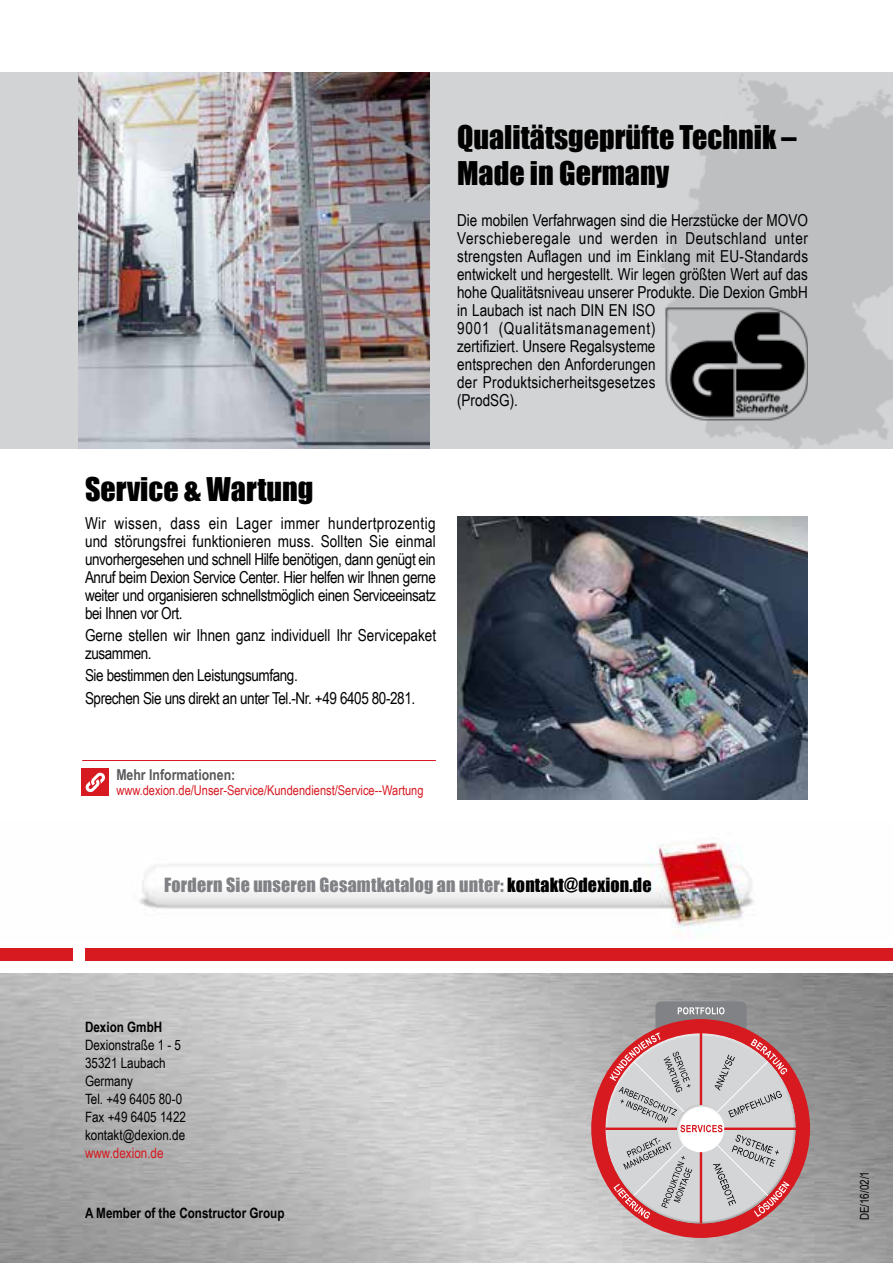
<style>
.page{position:relative;width:893px;height:1263px;background:#fff}
.page>*{position:absolute;margin:0;border:0;box-sizing:border-box;transform-origin:0 0}
.t1{font:30px/36px "Impact";color:#000}
.t2{font:18px "Impact";letter-spacing:.01em;color:#808285}
.t3{font:16.5px/18px "Arial Narrow";color:#000}
.t4{font:16.5px/22.2px "Arial Narrow";letter-spacing:-.025em;color:#000}
.t5{font:700 15px "Arial Narrow";color:#58595b}
.t6{font:14.25px/18px "Arial Narrow";color:#000}
.t7{font:700 14.25px "Arial Narrow";color:#000}
.t8{font:14.25px "Arial Narrow";color:#d71920}
.t9{font:13.5px "Arial Narrow";color:#d71920}
.t10{font:12px "Arial Narrow";color:#000}
.s1{color:#000}
</style>
<div class="page">
<img style="left:0;top:973px;width:893px;height:290px">
<div style="left:85px;top:948px;width:808px;height:13px;background:#d71920"></div>
<div style="left:0;top:948px;width:72px;height:13px;background:#d71920"></div>
<div style="left:655px;top:1001px;width:91px;height:35px;background:#808285;border-radius:6px"></div>
<div style="left:591px;top:1019px;width:219px;height:218px;background:#d71920;border-radius:50%"></div>
<div style="left:605px;top:1033px;width:179px;height:142px;background:#fff;opacity:.75"></div>
<div style="left:609px;top:1063px;width:187px;height:161px;background:#000;opacity:.23"></div>
<hr style="left:605px;top:1127px;width:191px;height:3px;background:#d71920">
<hr style="left:700px;top:1031px;width:2px;height:192px;background:#d71920">
<svg style="left:678px;top:1007px;width:46px;height:7px"></svg>
<svg style="left:609px;top:1032px;width:181px;height:186px;background:#ccb5b7"></svg>
<svg style="left:0;top:72px;width:893px;height:377px;background:#cbcdce"></svg>
<div style="left:81px;top:768px;width:28px;height:28px;background:#d71920"></div>
<svg style="left:85px;top:772px;width:20px;height:20px"></svg>
<hr style="left:82px;top:760px;width:354px;height:1px;background:#d71920">
<img style="left:457px;top:517px;width:351px;height:282px">
<img style="left:79px;top:72px;width:350px;height:377px">
<img style="left:139px;top:842px;width:615px;height:88px">
<img style="left:664px;top:306px;width:144px;height:114px">
<h1 class="t1" style="left:457px;top:119px;width:341px">Qualitätsgeprüfte Technik –<br>Made in Germany</h1>
<p class="t3" style="left:457px;top:210px;width:352px">Die mobilen Verfahrwagen sind die Herzstücke der MOVO Verschieberegale und werden in Deutschland unter strengsten Auflagen und im Einklang mit EU-Standards entwickelt und hergestellt. Wir legen größten Wert auf das hohe Qualitätsniveau unserer Produkte. Die Dexion GmbH in Laubach ist nach DIN EN ISO<br>9001 (Qualitätsmanagement)<br>zertifiziert. Unsere Regalsysteme<br>entsprechen den Anforderungen<br>der Produktsicherheitsgesetzes<br>(ProdSG).</p>
<h1 class="t1" style="left:85px;top:470px;width:230px">Service &amp; Wartung</h1>
<p class="t3" style="left:85px;top:513px;width:352px;text-align:justify">Wir wissen, dass ein Lager immer hundertprozentig und störungsfrei funktionieren muss. Sollten Sie einmal unvorhergesehen und schnell Hilfe benötigen, dann genügt ein Anruf beim Dexion Service Center. Hier helfen wir Ihnen gerne weiter und organisieren schnellstmöglich einen Serviceeinsatz bei Ihnen vor Ort.</p>
<p class="t3" style="left:85px;top:626px;width:353px">Gerne stellen wir Ihnen ganz individuell Ihr Servicepaket zusammen.</p>
<p class="t4" style="left:85px;top:664px;width:332px">Sie bestimmen den Leistungsumfang.<br>Sprechen Sie uns direkt an unter Tel.-Nr. +49 6405 80-281.</p>
<p class="t5" style="left:116px;top:763px;width:120px">Mehr Informationen:</p>
<p class="t9" style="left:116px;top:780px;width:309px">www.dexion.de/Unser-Service/Kundendienst/Service--Wartung</p>
<p class="t2" style="left:164px;top:871px;width:489px">Fordern Sie unseren Gesamtkatalog an unter: <span class="s1">kontakt@dexion.de</span></p>
<p class="t7" style="left:85px;top:1017px;width:79px">Dexion GmbH</p>
<p class="t6" style="left:85px;top:1036px;width:103px">Dexionstraße 1 - 5<br>35321 Laubach<br>Germany<br>Tel. +49 6405 80-0<br>Fax +49 6405 1422 kontakt@dexion.de</p>
<p class="t8" style="left:85px;top:1143px;width:80px">www.dexion.de</p>
<p class="t7" style="left:85px;top:1202px;width:201px">A Member of the Constructor Group</p>
<p class="t10" style="left:856px;top:1220px;width:51px;rotate:-90deg">DE/16/02/1</p>
</div>
